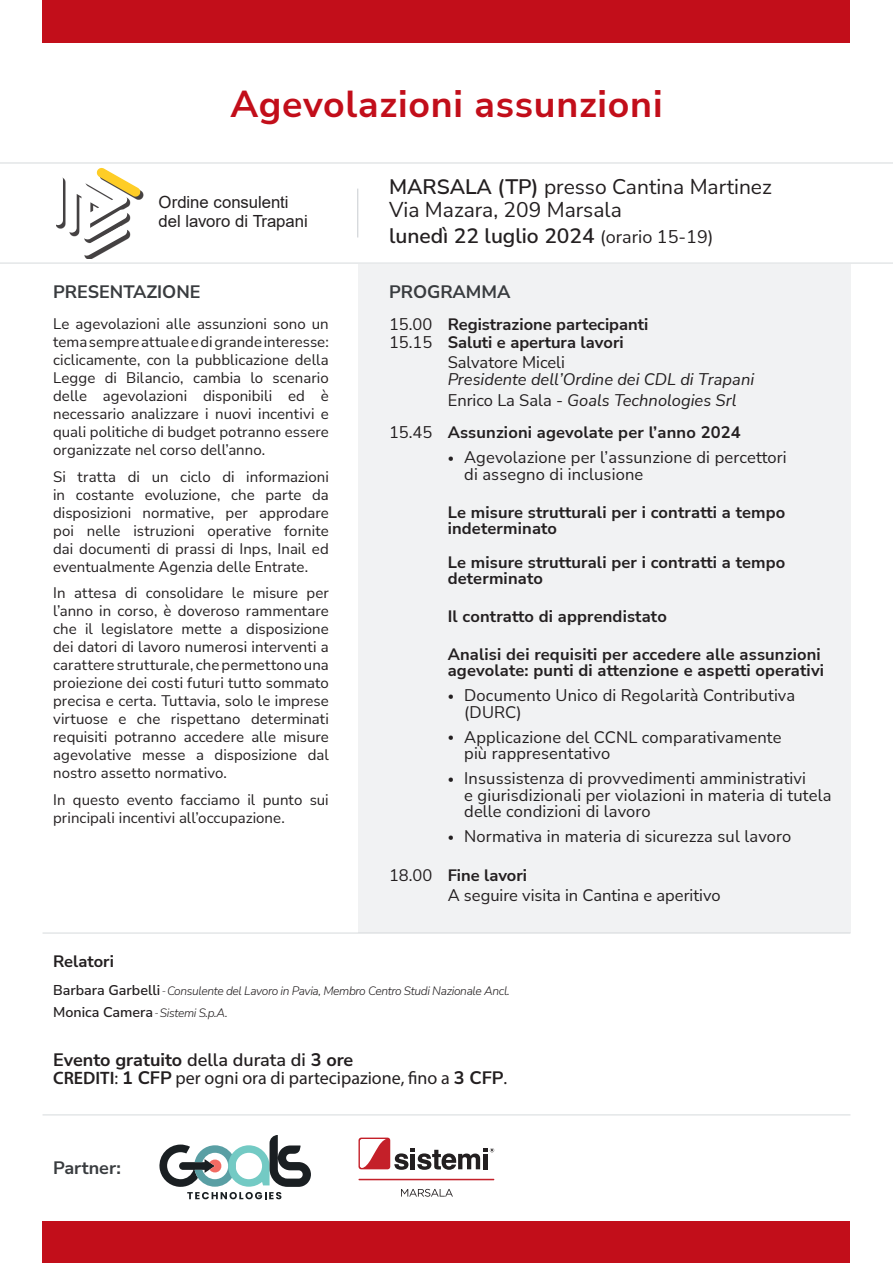
<style>
.page{position:relative;width:893px;height:1263px;background:#fff}
.page>*{position:absolute;margin:0;border:0;box-sizing:border-box;transform-origin:0 0}
.t1{font:700 37.5px "Nunito Sans";letter-spacing:.02em;color:#c20e1a}
.t2{font:21px/22.5px "Nunito Sans";color:#231f20}
.t3{font:600 21px "Nunito Sans";color:#231f20}
.t4{font:18px/18px "Myriad Pro";color:#231f20}
.t5{font:700 18px "Nunito Sans";color:#393c3f}
.t6{font:16.8px "Arial";letter-spacing:-.005em;color:#231f20}
.t7{font:16.5px/16.5px "Nunito Sans";letter-spacing:.01em;color:#231f20}
.t8{font:700 16.5px/16.5px "Nunito Sans";letter-spacing:.01em;color:#231f20}
.t9{font:italic 16.5px/16.5px "Nunito Sans";color:#231f20}
.t10{font:15px/18px "Nunito Sans";letter-spacing:.005em;color:#231f20;text-align:justify}
.t11{font:italic 300 12px "Nunito Sans";letter-spacing:-.03em;color:#231f20}
.s1{font-weight:600}
.s2{font-weight:400;font-size:18px}
.s3{font-style:normal}
.s4{font-size:12px}
.s5{font-weight:600;font-style:normal;font-size:14.25px}
.s6{font-family:"Myriad Pro"}
.s7{font-family:"Nunito Sans";font-weight:700}
.s8{font-family:"Nunito Sans";font-weight:600}
</style>
<div class="page">
<div style="left:43px;top:0;width:807px;height:43px;background:#c20e1a"></div>
<svg style="left:0;top:162px;width:893px;height:102px"></svg>
<div style="left:358px;top:264px;width:492px;height:668px;background:#f1f2f3"></div>
<hr style="left:357px;top:189px;width:1px;height:48px;background:#ced1d5">
<div style="left:43px;top:1221px;width:807px;height:42px;background:#c20e1a"></div>
<div style="left:56px;top:171px;width:87px;height:88px;background:#231f20;opacity:.85"></div>
<svg style="left:53px;top:167px;width:88px;height:89px"></svg>
<hr style="left:43px;top:932px;width:807px;height:2px;background:#bac0c4">
<hr style="left:43px;top:1114px;width:807px;height:1px;background:#bac0c4">
<div style="left:358px;top:1137px;width:32px;height:32px;background:linear-gradient(to bottom,#c4212a,#c42029);border-radius:3px"></div>
<svg style="left:394px;top:1148px;width:100px;height:22px"></svg>
<svg style="left:360px;top:1139px;width:26px;height:29px"></svg>
<hr style="left:358px;top:1179px;width:136px;height:1px;background:#c42029">
<svg style="left:401px;top:1189px;width:52px;height:8px"></svg>
<svg style="left:159px;top:1135px;width:152px;height:64px"></svg>
<p class="t1" style="left:230px;top:78px;width:434px">Agevolazioni assunzioni</p>
<p class="t6" style="left:159px;top:191px;width:131px">Ordine consulenti</p>
<p class="t6" style="left:159px;top:209px;width:151px">del lavoro di Trapani</p>
<p class="t2" style="left:389px;top:175px;width:384px"><span class="s1">MARSALA (TP)</span> presso Cantina Martinez<br>Via Mazara, 209 Marsala</p>
<p class="t3" style="left:389px;top:221px;width:326px">lunedì 22 luglio 2024 <span class="s2">(orario 15-19)</span></p>
<p class="t5" style="left:53px;top:279px;width:149px">PRESENTAZIONE</p>
<p class="t5" style="left:389px;top:279px;width:123px">PROGRAMMA</p>
<p class="t10" style="left:53px;top:314px;width:277px">Le agevolazioni alle assunzioni sono un tema sempre attuale e di grande interesse: ciclicamente, con la pubblicazione della Legge di Bilancio, cambia lo scenario delle agevolazioni disponibili ed è necessario analizzare i nuovi incentivi e quali politiche di budget potranno essere organizzate nel corso dell’anno.</p>
<p class="t10" style="left:53px;top:467px;width:277px">Si tratta di un ciclo di informazioni in costante evoluzione, che parte da disposizioni normative, per approdare poi nelle istruzioni operative fornite dai documenti di prassi di Inps, Inail ed eventualmente Agenzia delle Entrate.</p>
<p class="t10" style="left:53px;top:583px;width:277px">In attesa di consolidare le misure per l’anno in corso, è doveroso rammentare che il legislatore mette a disposizione dei datori di lavoro numerosi interventi a carattere strutturale, che permettono una proiezione dei costi futuri tutto sommato precisa e certa. Tuttavia, solo le imprese virtuose e che rispettano determinati requisiti potranno accedere alle misure agevolative messe a disposizione dal nostro assetto normativo.</p>
<p class="t10" style="left:53px;top:790px;width:277px">In questo evento facciamo il punto sui principali incentivi all’occupazione.</p>
<p class="t7" style="left:389px;top:314px;width:45px;line-height:18px">15.00<br>15.15</p>
<p class="t8" style="left:448px;top:314px;width:202px;line-height:18px">Registrazione partecipanti<br>Saluti e apertura lavori</p>
<p class="t9" style="left:448px;top:354px;width:308px"><span class="s3">Salvatore Miceli<br></span>Presidente dell’Ordine dei CDL di Trapani</p>
<p class="t9" style="left:448px;top:391px;width:290px"><span class="s3">Enrico La Sala -</span> Goals Technologies Srl</p>
<p class="t7" style="left:389px;top:424px;width:45px">15.45</p>
<p class="t8" style="left:448px;top:424px;width:295px">Assunzioni agevolate per l’anno 2024</p>
<p class="t7" style="left:464px;top:449px;width:324px;text-indent:-16px"><span class="s4">•</span> Agevolazione per l’assunzione di percettori di assegno di inclusione</p>
<p class="t8" style="left:448px;top:503px;width:339px">Le misure strutturali per i contratti a tempo indeterminato</p>
<p class="t8" style="left:448px;top:553px;width:339px">Le misure strutturali per i contratti a tempo determinato</p>
<p class="t8" style="left:448px;top:607px;width:221px">Il contratto di apprendistato</p>
<p class="t8" style="left:448px;top:645px;width:378px">Analisi dei requisiti per accedere alle assunzioni agevolate: punti di attenzione e aspetti operativi</p>
<p class="t7" style="left:464px;top:687px;width:332px;text-indent:-16px"><span class="s4">•</span> Documento Unico di Regolarità Contributiva (DURC)</p>
<p class="t7" style="left:464px;top:728px;width:319px;text-indent:-16px"><span class="s4">•</span> Applicazione del CCNL comparativamente più rappresentativo</p>
<p class="t7" style="left:464px;top:770px;width:369px;text-indent:-16px"><span class="s4">•</span> Insussistenza di provvedimenti amministrativi<br>e giurisdizionali per violazioni in materia di tutela delle condizioni di lavoro</p>
<p class="t7" style="left:448px;top:828px;width:345px"><span class="s4">•</span> Normativa in materia di sicurezza sul lavoro</p>
<p class="t7" style="left:389px;top:867px;width:45px">18.00</p>
<p class="t8" style="left:448px;top:867px;width:81px">Fine lavori</p>
<p class="t7" style="left:448px;top:886px;width:274px">A seguire visita in Cantina e aperitivo</p>
<p class="t8" style="left:53px;top:952px;width:62px">Relatori</p>
<p class="t11" style="left:53px;top:983px;width:458px"><span class="s5">Barbara Garbelli</span> <span class="s6">-</span> Consulente del Lavoro in Pavia, Membro Centro Studi Nazionale Ancl.</p>
<p class="t11" style="left:53px;top:1005px;width:176px"><span class="s5">Monica Camera</span> <span class="s6">-</span> Sistemi S.p.A.</p>
<p class="t4" style="left:53px;top:1051px;width:456px"><span class="s7">Evento gratuito</span> <span class="s8">della durata di</span> <span class="s7">3 ore<br></span><span class="s1">CREDITI</span>: <span class="s7">1 CFP</span> per ogni ora di partecipazione, fino a <span class="s7">3 CFP</span>.</p>
<p class="t5" style="left:53px;top:1154px;width:69px">Partner:</p>
</div>
